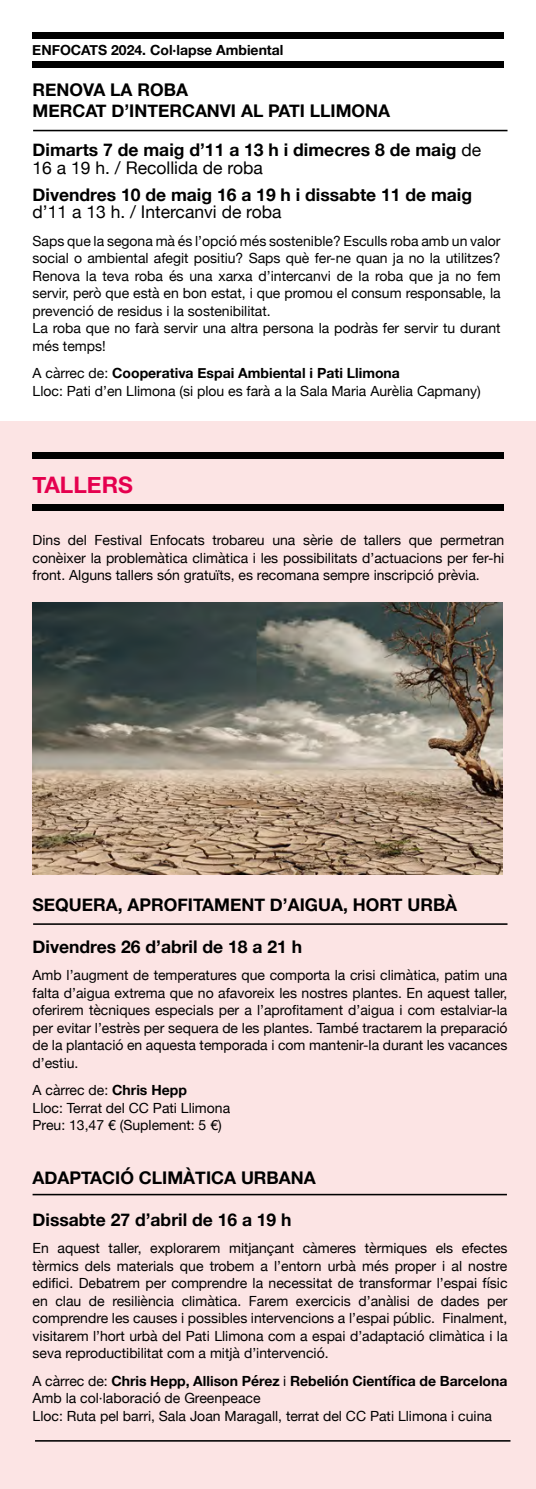
<style>
.page{position:relative;width:536px;height:1489px;background:#fff}
.page>*{position:absolute;margin:0;border:0;box-sizing:border-box;transform-origin:0 0}
.t1{font:700 22.75px "Helvetica Neue";color:#e5004e}
.t2{font:700 17.5px/17.5px "Helvetica Neue";color:#000}
.t3{font:14px/17.5px "Helvetica Neue";color:#000;text-align:justify}
.t4{font:700 14px "Helvetica Neue";color:#000}
.s1{font-weight:400}
.s2{font-weight:700}
</style>
<div class="page">
<div style="left:32px;top:32px;width:472px;height:7px;background:#000"></div>
<div style="left:32px;top:61px;width:472px;height:7px;background:#000"></div>
<div style="left:0;top:422px;width:536px;height:1066px;background:#fce4e4"></div>
<hr style="left:35px;top:1439px;width:475px;height:2px;background:#000">
<hr style="left:33px;top:130px;width:474px;height:1px;background:#000">
<hr style="left:33px;top:923px;width:474px;height:1px;background:#000">
<img style="left:33px;top:602px;width:469px;height:272px">
<div style="left:33px;top:452px;width:471px;height:7px;background:#000"></div>
<div style="left:33px;top:504px;width:471px;height:7px;background:#000"></div>
<hr style="left:33px;top:1193px;width:474px;height:2px;background:#000">
<p class="t4" style="left:32px;top:39px;width:253px">ENFOCATS 2024. Col·lapse Ambiental</p>
<p class="t2" style="left:33px;top:82px;width:157px">RENOVA LA ROBA</p>
<p class="t2" style="left:33px;top:103px;width:359px">MERCAT D’INTERCANVI AL PATI LLIMONA</p>
<p class="t2" style="left:33px;top:141px;width:450px">Dimarts 7 de maig d’11 a 13 h i dimecres 8 de maig <span class="s1">de<br>16 a 19 h. / Recollida de roba</span></p>
<p class="t2" style="left:33px;top:186px;width:441px">Divendres 10 de maig 16 a 19 h i dissabte 11 de maig <span class="s1">d’11 a 13 h. / Intercanvi de roba</span></p>
<p class="t3" style="left:33px;top:233px;width:469px">Saps que la segona mà és l’opció més sostenible? Esculls roba amb un valor social o ambiental afegit positiu? Saps què fer-ne quan ja no la utilitzes?<br>Renova la teva roba és una xarxa d’intercanvi de la roba que ja no fem servir, però que està en bon estat, i que promou el consum responsable, la prevenció de residus i la sostenibilitat.</p>
<p class="t3" style="left:33px;top:320px;width:469px">La roba que no farà servir una altra persona la podràs fer servir tu durant més temps!</p>
<p class="t4" style="left:33px;top:362px;width:369px"><span class="s1">A càrrec de:</span> Cooperativa Espai Ambiental i Pati Llimona</p>
<p class="t3" style="left:33px;top:383px;width:450px">Lloc: Pati d’en Llimona (si plou es farà a la Sala Maria Aurèlia Capmany)</p>
<p class="t1" style="left:33px;top:467px;width:102px">TALLERS</p>
<p class="t3" style="left:33px;top:532px;width:473px">Dins del Festival Enfocats trobareu una sèrie de tallers que permetran conèixer la problemàtica climàtica i les possibilitats d’actuacions per fer-hi front. Alguns tallers són gratuïts, es recomana sempre inscripció prèvia.</p>
<p class="t2" style="left:33px;top:896px;width:426px">SEQUERA, APROFITAMENT D’AIGUA, HORT URBÀ</p>
<p class="t2" style="left:33px;top:938px;width:271px">Divendres 26 d’abril de 18 a 21 h</p>
<p class="t3" style="left:33px;top:967px;width:476px">Amb l’augment de temperatures que comporta la crisi climàtica, patim una falta d’aigua extrema que no afavoreix les nostres plantes. En aquest taller, oferirem tècniques especials per a l’aprofitament d’aigua i com estalviar-la per evitar l’estrès per sequera de les plantes. També tractarem la preparació de la plantació en aquesta temporada i com mantenir-la durant les vacances d’estiu.</p>
<p class="t3" style="left:33px;top:1082px;width:156px">A càrrec de: <span class="s2">Chris Hepp</span></p>
<p class="t3" style="left:33px;top:1099px;width:199px">Lloc: Terrat del CC Pati Llimona</p>
<p class="t3" style="left:33px;top:1117px;width:191px">Preu: 13,47 € (Suplement: 5 €)</p>
<p class="t2" style="left:33px;top:1168px;width:285px">ADAPTACIÓ CLIMÀTICA URBANA</p>
<p class="t2" style="left:33px;top:1210px;width:260px">Dissabte 27 d’abril de 16 a 19 h</p>
<p class="t3" style="left:33px;top:1239px;width:476px">En aquest taller, explorarem mitjançant càmeres tèrmiques els efectes tèrmics dels materials que trobem a l’entorn urbà més proper i al nostre edifici. Debatrem per comprendre la necessitat de transformar l’espai físic en clau de resiliència climàtica. Farem exercicis d’anàlisi de dades per comprendre les causes i possibles intervencions a l’espai públic. Finalment, visitarem l’hort urbà del Pati Llimona com a espai d’adaptació climàtica i la seva reproductibilitat com a mitjà d’intervenció.</p>
<p class="t4" style="left:33px;top:1369px;width:476px"><span class="s1">A càrrec de:</span> Chris Hepp, Allison Pérez <span class="s1">i</span> Rebelión Científica de Barcelona</p>
<p class="t3" style="left:33px;top:1389px;width:229px">Amb la col·laboració de Greenpeace</p>
<p class="t3" style="left:33px;top:1407px;width:461px">Lloc: Ruta pel barri, Sala Joan Maragall, terrat del CC Pati Llimona i cuina</p>
</div>
